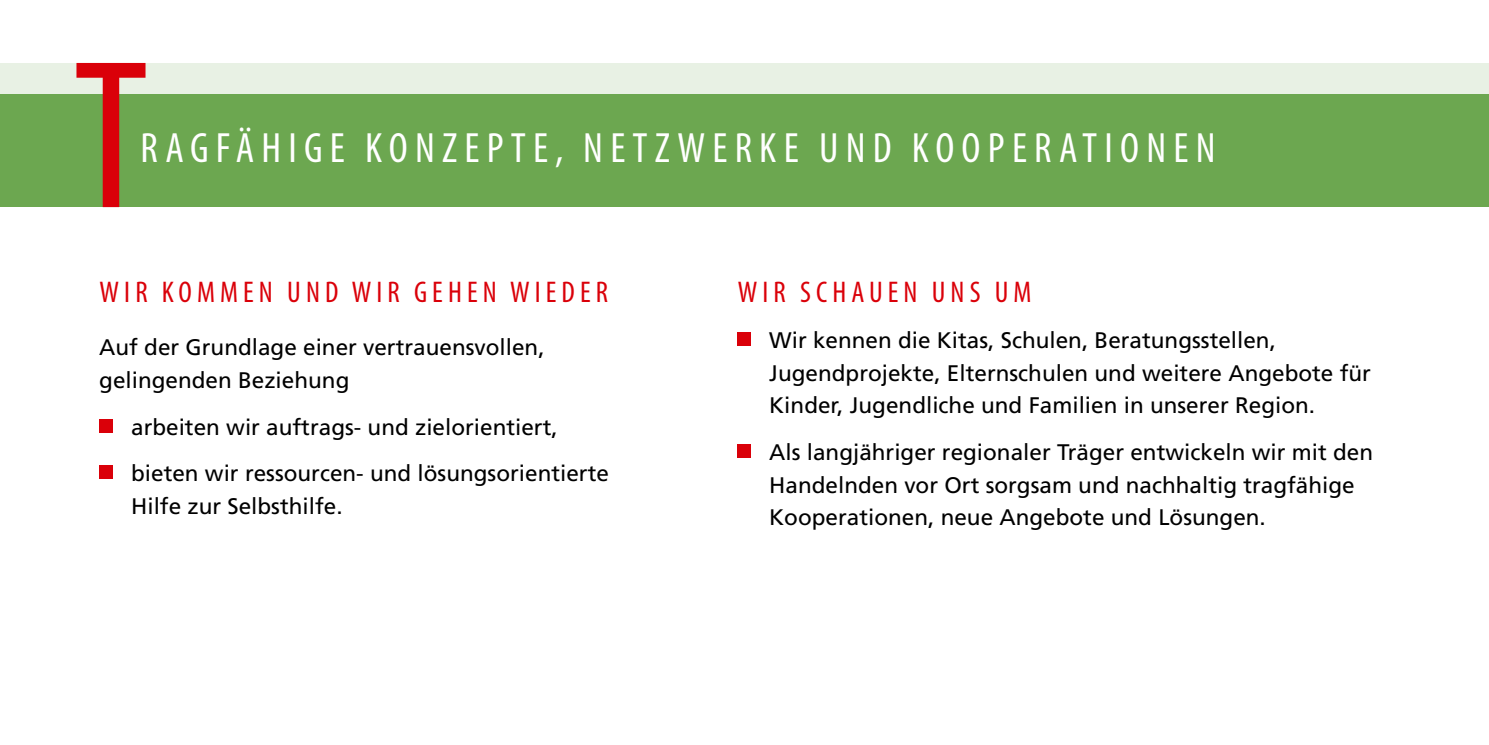
<style>
.page{position:relative;width:1489px;height:745px;background:#fff}
.page>*{position:absolute;margin:0;border:0;box-sizing:border-box;transform-origin:0 0}
.t1{font:condensed 213.5px "Myriad Pro";color:#da0009}
.t2{font:condensed 42.5px "Myriad Pro";letter-spacing:.17em;color:#fff}
.t3{font:condensed 30px "Myriad Pro";letter-spacing:.17em;color:#da0009}
.t4{font:22.5px/32.5px "Frutiger";color:#000}
</style>
<div class="page">
<div style="left:0;top:63px;width:1488px;height:144px;background:#6ca750"></div>
<div style="left:0;top:63px;width:1488px;height:30px;background:#e8f1e4"></div>
<div style="left:99px;top:419px;width:13px;height:13px;background:#da0009"></div>
<div style="left:99px;top:465px;width:13px;height:13px;background:#da0009"></div>
<div style="left:737px;top:332px;width:13px;height:13px;background:#da0009"></div>
<div style="left:737px;top:444px;width:13px;height:13px;background:#da0009"></div>
<h1 class="t1" style="left:73px;top:7px;width:77px">T</h1>
<h2 class="t2" style="left:140px;top:122px;width:1076px">RAGFÄHIGE KONZEPTE, NETZWERKE UND KOOPERATIONEN</h2>
<h3 class="t3" style="left:100px;top:273px;width:510px">WIR KOMMEN UND WIR GEHEN WIEDER</h3>
<p class="t4" style="left:99px;top:331px;width:447px">Auf der Grundlage einer vertrauensvollen, gelingenden Beziehung</p>
<p class="t4" style="left:131px;top:403px;width:479px;line-height:46.8px">arbeiten wir auftrags- und zielorientiert, bieten wir ressourcen- und lösungsorientierte</p>
<p class="t4" style="left:131px;top:489px;width:213px">Hilfe zur Selbsthilfe.</p>
<h3 class="t3" style="left:737px;top:273px;width:295px">WIR SCHAUEN UNS UM</h3>
<p class="t4" style="left:769px;top:324px;width:603px">Wir kennen die Kitas, Schulen, Beratungsstellen,<br>Jugendprojekte, Elternschulen und weitere Angebote für<br>Kinder, Jugendliche und Familien in unserer Region.</p>
<p class="t4" style="left:769px;top:435px;width:605px">Als langjähriger regionaler Träger entwickeln wir mit den<br>Handelnden vor Ort sorgsam und nachhaltig tragfähige<br>Kooperationen, neue Angebote und Lösungen.</p>
</div>
